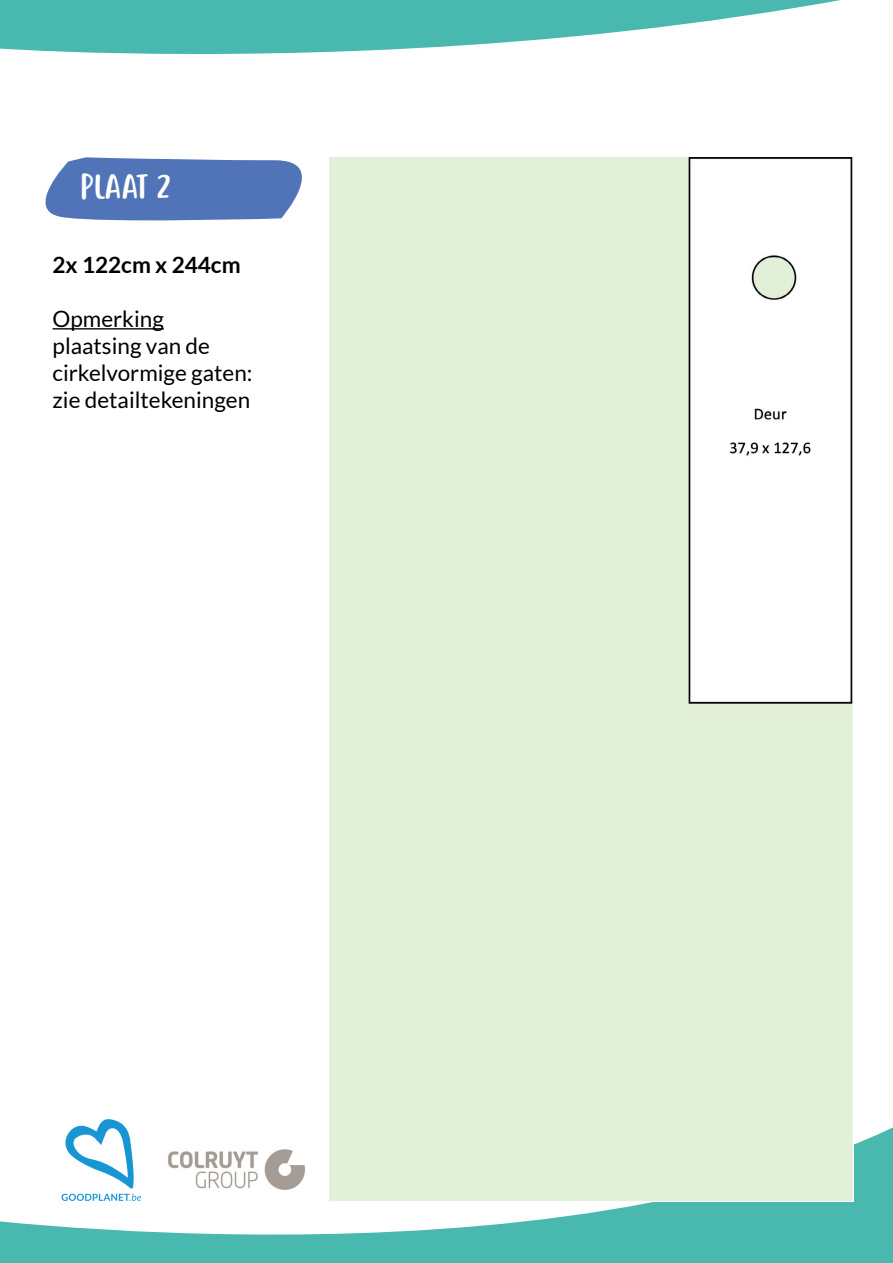
<style>
.page{position:relative;width:893px;height:1263px;background:#fff}
.page>*{position:absolute;margin:0;border:0;box-sizing:border-box;transform-origin:0 0}
.t1{font:33px "Justtellmewhat";color:#fff}
.t2{font:22.5px/27px "Lato";color:#000}
.t3{font:700 22.5px "Lato";color:#000}
</style>
<div class="page">
<svg style="left:0;top:0;width:840px;height:54px;fill:#49b9af"></svg>
<svg style="left:0;top:1127px;width:893px;height:136px;fill:#49b9af"></svg>
<svg style="left:45px;top:157px;width:257px;height:64px;background:#6584c0"></svg>
<img style="left:329px;top:157px;width:524px;height:1044px">
<hr style="left:53px;top:328px;width:111px;height:1px;background:#000">
<svg style="left:62px;top:1119px;width:79px;height:82px"></svg>
<img style="left:149px;top:1130px;width:175px;height:79px">
<h1 class="t1" style="left:80px;top:167px;width:94px">PLAAT 2</h1>
<p class="t3" style="left:53px;top:252px;width:190px">2x 122cm x 244cm</p>
<p class="t2" style="left:53px;top:305px;width:201px">Opmerking plaatsing van de cirkelvormige gaten: zie detailtekeningen</p>
</div>
